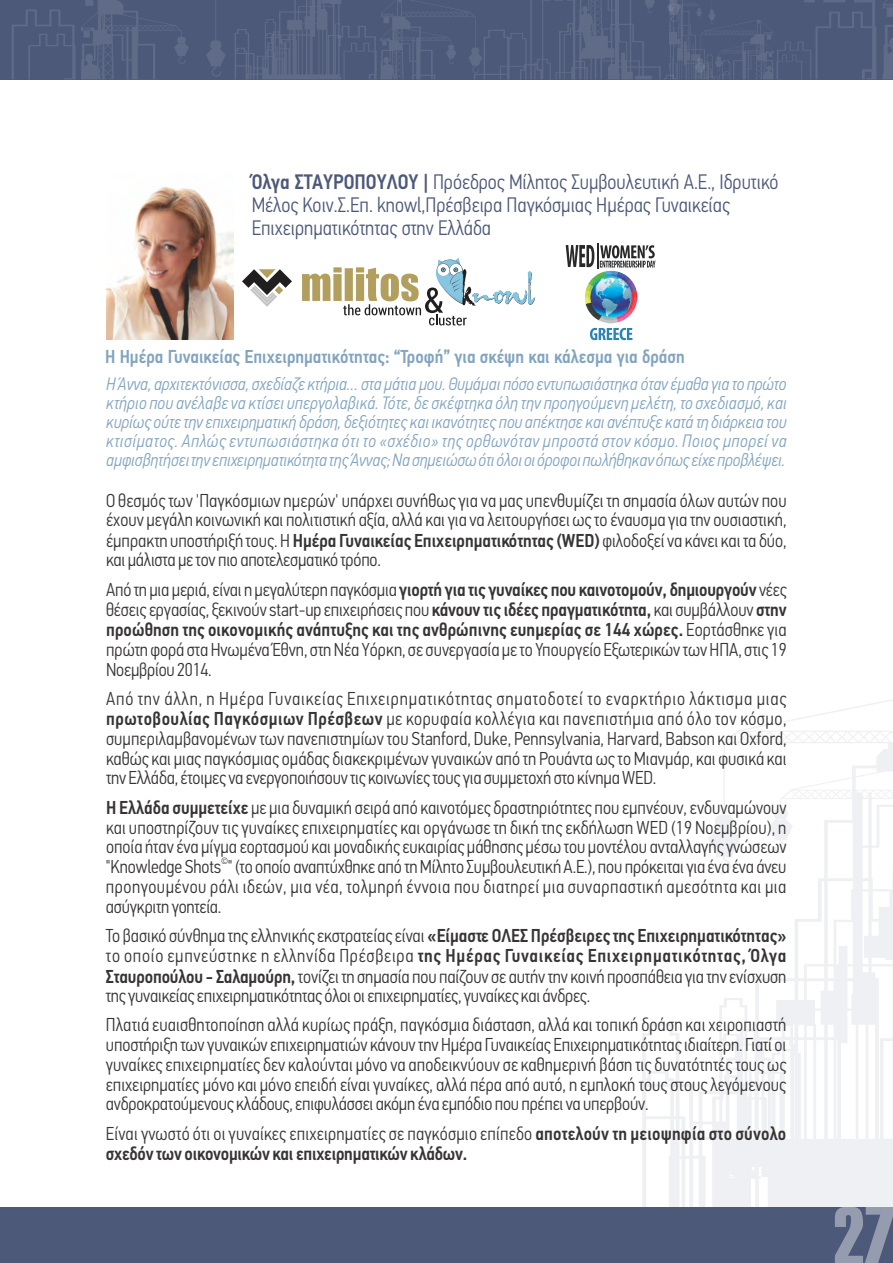
<style>
.page{position:relative;width:893px;height:1263px;background:#fff}
.page>*{position:absolute;margin:0;border:0;box-sizing:border-box;transform-origin:0 0}
.t1{font:80.25px "Haettenschweiler";color:rgb(254 254 254/.41)}
.t2{font:300 21px/23.1px "PF Din Text Cond Pro";color:#4d5979}
.t3{font:300 18.75px/20px "PF Din Text Cond Pro";letter-spacing:-.01em;color:#373435;text-align:justify}
.t4{font:500 18.75px/20.2px "PF Din Text Cond Pro";letter-spacing:-.01em;color:#373435}
.t5{font:500 18.75px "PF Din Text Cond Pro";color:#81a4c0}
.t6{font:italic 300 18px/18.9px "PF Din Text Cond Pro";color:#81a4c0;text-align:justify}
.t7{font:300 9.3px "PF Din Text Cond Pro";color:#373435}
.s1{font-weight:500}
.s2{font-weight:300}
</style>
<div class="page">
<svg style="left:642px;top:699px;width:251px;height:508px"></svg>
<div style="left:0;top:0;width:893px;height:79px;background:#4d5979"></div>
<div style="left:0;top:1207px;width:893px;height:56px;background:#4d5979"></div>
<svg style="left:12px;top:0;width:213px;height:79px"></svg>
<svg style="left:235px;top:0;width:658px;height:79px"></svg>
<svg style="left:242px;top:269px;width:50px;height:37px"></svg>
<svg style="left:302px;top:258px;width:233px;height:67px"></svg>
<img style="left:106px;top:186px;width:127px;height:153px">
<svg style="left:590px;top:328px;width:42px;height:12px"></svg>
<svg style="left:566px;top:243px;width:90px;height:25px"></svg>
<img style="left:584px;top:268px;width:54px;height:56px">
<p class="t2" style="left:252px;top:172px;width:528px"><span class="s1">Όλγα ΣΤΑΥΡΟΠΟΥΛΟΥ |</span> Πρόεδρος Μίλητος Συµβουλευτική Α.Ε., Ιδρυτικό<br>Μέλος Κοιν.Σ.Επ. knowl,Πρέσβειρα Παγκόσµιας Ηµέρας Γυναικείας<br>Επιχειρηµατικότητας στην Ελλάδα</p>
<p class="t5" style="left:105px;top:349px;width:581px">Η Ηµέρα Γυναικείας Επιχειρηµατικότητας: “Τροφή” για σκέψη και κάλεσµα για δράση</p>
<p class="t6" style="left:106px;top:376px;width:682px">Η Άννα, αρχιτεκτόνισσα, σχεδίαζε κτήρια… στα µάτια µου. Θυµάµαι πόσο εντυπωσιάστηκα όταν έµαθα για το πρώτο κτήριο που ανέλαβε να κτίσει υπεργολαβικά. Τότε, δε σκέφτηκα όλη την προηγούµενη µελέτη, το σχεδιασµό, και κυρίως ούτε την επιχειρηµατική δράση, δεξιότητες και ικανότητες που απέκτησε και ανέπτυξε κατά τη διάρκεια του κτισίµατος. Απλώς εντυπωσιάστηκα ότι το «σχέδιο» της ορθωνόταν µπροστά στον κόσµο. Ποιος µπορεί να αµφισβητήσει την επιχειρηµατικότητα της Άννας; Να σηµειώσω ότι όλοι οι όροφοι πωλήθηκαν όπως είχε προβλέψει.</p>
<p class="t3" style="left:106px;top:492px;width:682px">Ο θεσµός των 'Παγκόσµιων ηµερών' υπάρχει συνήθως για να µας υπενθυµίζει τη σηµασία όλων αυτών που έχουν µεγάλη κοινωνική και πολιτιστική αξία, αλλά και για να λειτουργήσει ως το έναυσµα για την ουσιαστική, έµπρακτη υποστήριξή τους. Η <span class="s1">Ηµέρα Γυναικείας Επιχειρηµατικότητας (WED)</span> φιλοδοξεί να κάνει και τα δύο, και µάλιστα µε τον πιο αποτελεσµατικό τρόπο.</p>
<p class="t3" style="left:106px;top:581px;width:682px">Από τη µια µεριά, είναι η µεγαλύτερη παγκόσµια <span class="s1">γιορτή για τις γυναίκες που καινοτοµούν, δηµιουργούν</span> νέες θέσεις εργασίας, ξεκινούν start-up επιχειρήσεις που <span class="s1">κάνουν τις ιδέες πραγµατικότητα,</span> και συµβάλλουν <span class="s1">στην προώθηση της οικονοµικής ανάπτυξης και της ανθρώπινης ευηµερίας σε 144 χώρες.</span> Εορτάσθηκε για πρώτη φορά στα Ηνωµένα Έθνη, στη Νέα Υόρκη, σε συνεργασία µε το Υπουργείο Εξωτερικών των ΗΠΑ, στις 19<br>Νοεµβρίου 2014.</p>
<p class="t3" style="left:106px;top:690px;width:682px">Από την άλλη, η Ηµέρα Γυναικείας Επιχειρηµατικότητας σηµατοδοτεί το εναρκτήριο λάκτισµα µιας <span class="s1">πρωτοβουλίας Παγκόσµιων Πρέσβεων</span> µε κορυφαία κολλέγια και πανεπιστήµια από όλο τον κόσµο, συµπεριλαµβανοµένων των πανεπιστηµίων του Stanford, Duke, Pennsylvania, Harvard, Babson και Oxford, καθώς και µιας παγκόσµιας οµάδας διακεκριµένων γυναικών από τη Ρουάντα ως το Μιανµάρ, και φυσικά και την Ελλάδα, έτοιµες να ενεργοποιήσουν τις κοινωνίες τους για συµµετοχή στο κίνηµα WED.</p>
<p class="t3" style="left:106px;top:799px;width:682px"><span class="s1">Η Ελλάδα συµµετείχε</span> µε µια δυναµική σειρά από καινοτόµες δραστηριότητες που εµπνέουν, ενδυναµώνουν και υποστηρίζουν τις γυναίκες επιχειρηµατίες και οργάνωσε τη δική της εκδήλωση WED (19 Νοεµβρίου), η οποία ήταν ένα µίγµα εορτασµού και µοναδικής ευκαιρίας µάθησης µέσω του µοντέλου ανταλλαγής γνώσεων</p>
<p class="t7" style="left:221px;top:857px;width:9px">©</p>
<p class="t3" style="left:106px;top:858px;width:682px">"Knowledge Shots " (το οποίο αναπτύχθηκε από τη Μίλητο Συµβουλευτική Α.Ε.), που πρόκειται για ένα ένα άνευ προηγουµένου ράλι ιδεών, µια νέα, τολµηρή έννοια που διατηρεί µια συναρπαστική αµεσότητα και µια ασύγκριτη γοητεία.</p>
<p class="t3" style="left:106px;top:927px;width:682px">Το βασικό σύνθηµα της ελληνικής εκστρατείας είναι <span class="s1">«Είµαστε ΟΛΕΣ Πρέσβειρες της Επιχειρηµατικότητας» </span>το οποίο εµπνεύστηκε η ελληνίδα Πρέσβειρα <span class="s1">της Ηµέρας Γυναικείας Επιχειρηµατικότητας, Όλγα Σταυροπούλου - Σαλαµούρη,</span> τονίζει τη σηµασία που παίζουν σε αυτήν την κοινή προσπάθεια για την ενίσχυση της γυναικείας επιχειρηµατικότητας όλοι οι επιχειρηµατίες, γυναίκες και άνδρες.</p>
<p class="t3" style="left:106px;top:1017px;width:682px">Πλατιά ευαισθητοποίηση αλλά κυρίως πράξη, παγκόσµια διάσταση, αλλά και τοπική δράση και χειροπιαστή υποστήριξη των γυναικών επιχειρηµατιών κάνουν την Ηµέρα Γυναικείας Επιχειρηµατικότητας ιδιαίτερη. Γιατί οι γυναίκες επιχειρηµατίες δεν καλούνται µόνο να αποδεικνύουν σε καθηµερινή βάση τις δυνατότητές τους ως επιχειρηµατίες µόνο και µόνο επειδή είναι γυναίκες, αλλά πέρα από αυτό, η εµπλοκή τους στους λεγόµενους ανδροκρατούµενους κλάδους, επιφυλάσσει ακόµη ένα εµπόδιο που πρέπει να υπερβούν.</p>
<p class="t4" style="left:106px;top:1125px;width:682px"><span class="s2">Είναι γνωστό ότι οι γυναίκες επιχειρηµατίες σε παγκόσµιο επίπεδο</span> αποτελούν τη µειοψηφία στο σύνολο σχεδόν των οικονοµικών και επιχειρηµατικών κλάδων.</p>
<h1 class="t1" style="left:834px;top:1207px;width:62px">27</h1>
</div>
